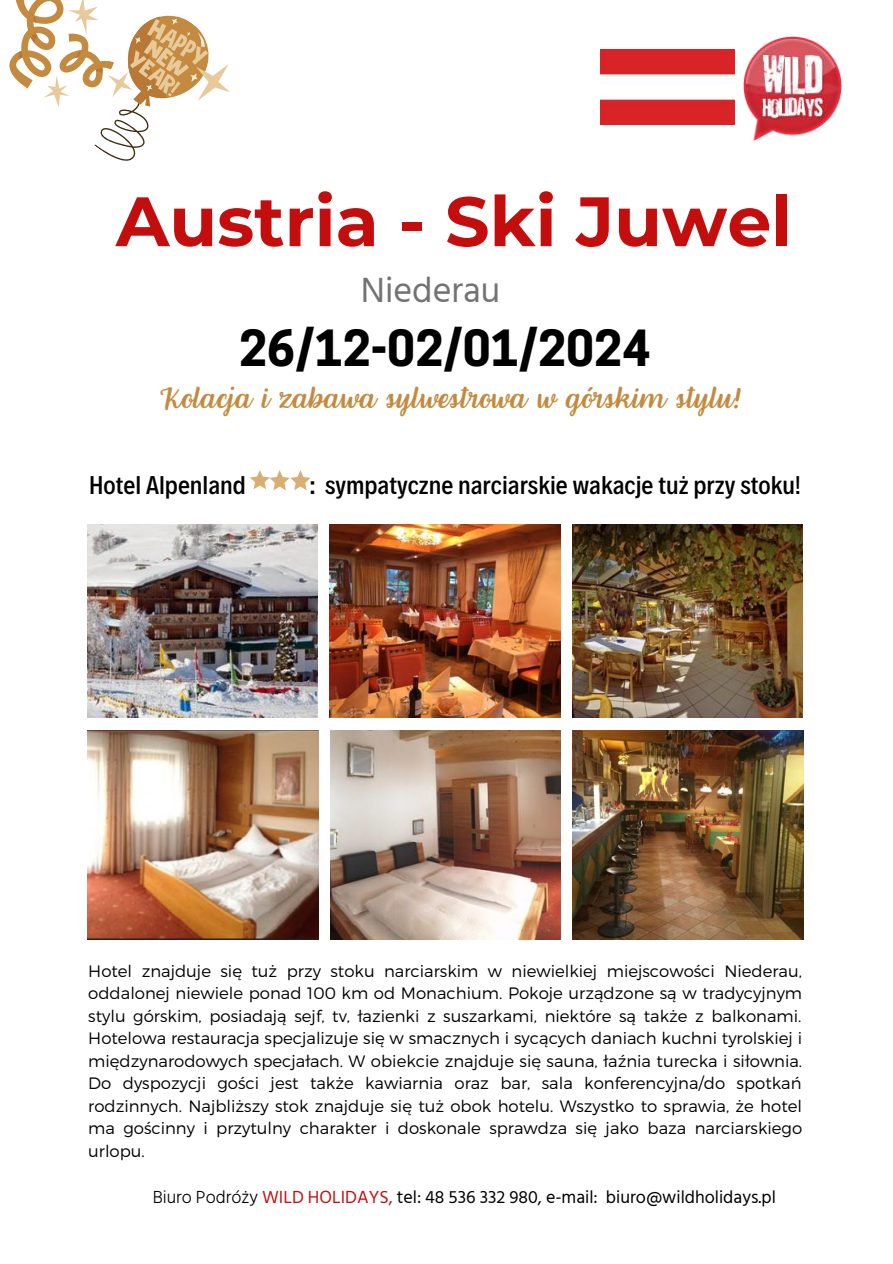
<style>
.page{position:relative;width:893px;height:1264px;background:#fff}
.page>*{position:absolute;margin:0;border:0;box-sizing:border-box;transform-origin:0 0}
.t1{font:700 69.75px "Montserrat";color:#c40e0e}
.t2{font:700 46.65px "Cooper Hewitt";color:#000}
.t3{font:36px "Hind Siliguri";color:#737373}
.t4{font:28.5px "Together";color:#c48a3f}
.t5{font:500 25.95px "Decalotype";color:#000}
.t6{font:18px "Hind Siliguri";color:#000}
.t7{font:300 16.5px/22.5px "Montserrat";color:#000;text-align:justify}
.s1{font-weight:300}
.s2{color:#c40e0e}
</style>
<div class="page">
<img style="left:87px;top:525px;width:230px;height:192px">
<img style="left:572px;top:525px;width:230px;height:192px">
<img style="left:329px;top:525px;width:231px;height:192px">
<img style="left:743px;top:37px;width:98px;height:104px">
<img style="left:87px;top:731px;width:232px;height:208px">
<img style="left:572px;top:731px;width:231px;height:208px">
<img style="left:330px;top:731px;width:230px;height:208px">
<svg style="left:250px;top:470px;width:60px;height:20px"></svg>
<svg style="left:9px;top:0;width:221px;height:161px"></svg>
<img style="left:600px;top:49px;width:134px;height:75px">
<h1 class="t1" style="left:116px;top:179px;width:678px">Austria - Ski Juwel</h1>
<h3 class="t3" style="left:361px;top:268px;width:141px">Niederau</h3>
<h2 class="t2" style="left:239px;top:331px;width:412px">26/12-02/01/2024</h2>
<h3 class="t4" style="left:159px;top:379px;width:583px">Kolacja i zabawa sylwestrowa w górskim stylu!</h3>
<h3 class="t5" style="left:89px;top:468px;width:158px">Hotel Alpenland</h3>
<h3 class="t5" style="left:310px;top:468px;width:493px">: sympatyczne narciarskie wakacje tuż przy stoku!</h3>
<p class="t7" style="left:88px;top:958px;width:715px">Hotel znajduje się tuż przy stoku narciarskim w niewielkiej miejscowości Niederau, oddalonej niewiele ponad 100 km od Monachium. Pokoje urządzone są w tradycyjnym stylu górskim, posiadają sejf, tv, łazienki z suszarkami, niektóre są także z balkonami.<br>Hotelowa restauracja specjalizuje się w smacznych i sycących daniach kuchni tyrolskiej i międzynarodowych specjałach. W obiekcie znajduje się sauna, łaźnia turecka i siłownia.<br>Do dyspozycji gości jest także kawiarnia oraz bar, sala konferencyjna/do spotkań rodzinnych. Najbliższy stok znajduje się tuż obok hotelu. Wszystko to sprawia, że hotel ma gościnny i przytulny charakter i doskonale sprawdza się jako baza narciarskiego urlopu.</p>
<p class="t6" style="left:153px;top:1186px;width:624px"><span class="s1">Biuro Podróży</span> <span class="s2">WILD HOLIDAYS,</span> tel: 48 536 332 980, e-mail: biuro@wildholidays.pl</p>
</div>
